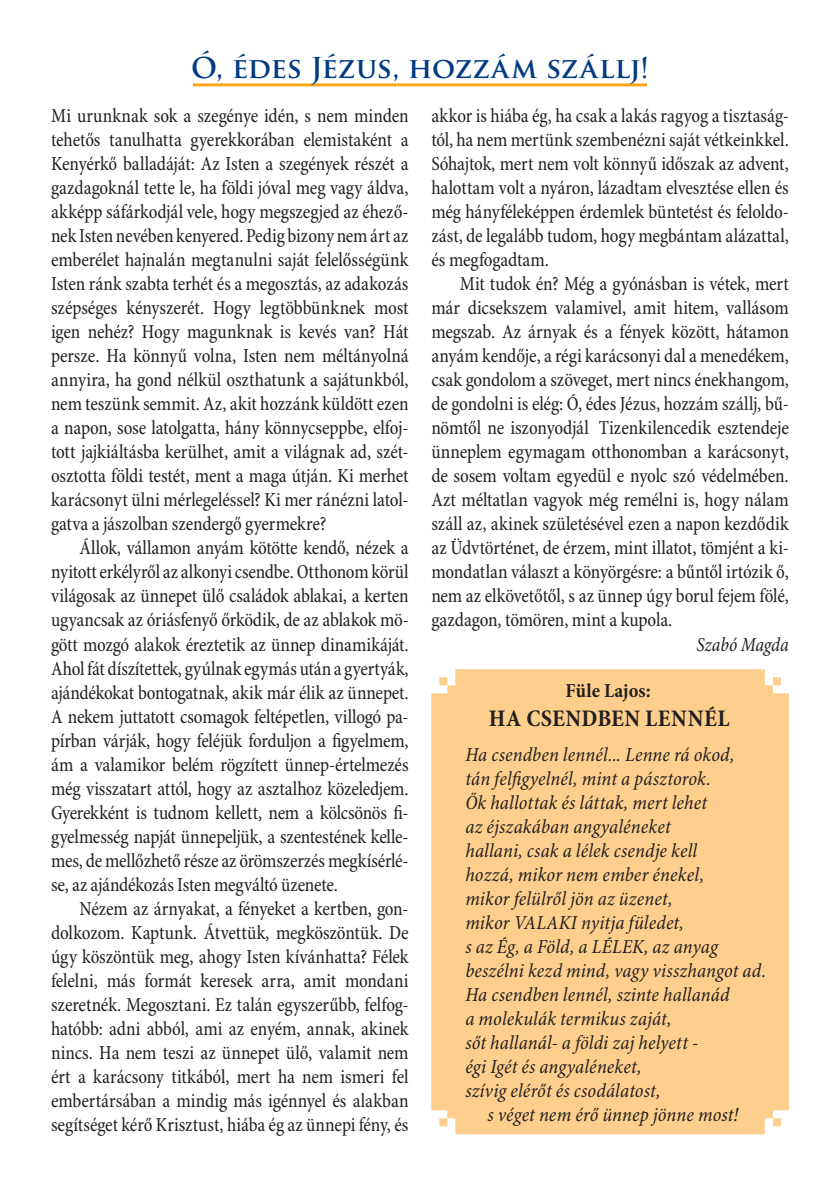
<style>
.page{position:relative;width:840px;height:1191px;background:#fff}
.page>*{position:absolute;margin:0;border:0;box-sizing:border-box;transform-origin:0 0}
.t1{font:700 28px "Trajan Pro";color:#013b82}
.t2{font:700 condensed 24px "Minion Pro";letter-spacing:.02em;color:#231f20}
.t3{font:condensed 20px/24px "Minion Pro";letter-spacing:-.01em;color:#231f20;text-align:justify;scale:.95 1}
.t4{font:italic condensed 20px/24px "Minion Pro";letter-spacing:.005em;color:#231f20}
.t5{font:italic condensed 20px "Minion Pro";letter-spacing:.005em;color:#231f20;scale:.95 1}
.t6{font:700 condensed 20px "Minion Pro";color:#231f20}
</style>
<div class="page">
<hr style="left:193px;top:83px;width:453px;height:3px;background:#faa61a">
<div style="left:431px;top:669px;width:357px;height:465px;background:#fecf8c"></div>
<h1 class="t1" style="left:191px;top:52px;width:459px">Ó, ÉDES JÉZUS, HOZZÁM SZÁLLJ!</h1>
<p class="t3" style="left:51px;top:106px;width:378px">Mi urunknak sok a szegénye idén, s nem minden tehetős tanulhatta gyerekkorában elemistaként a Kenyérkő balladáját: Az Isten a szegények részét a gazdagoknál tette le, ha földi jóval meg vagy áldva, akképp sáfárkodjál vele, hogy megszegjed az éhező&shy;nek Isten nevében kenyered. Pedig bizony nem árt az emberélet hajnalán megtanulni saját felelősségünk Isten ránk szabta terhét és a megosztás, az adakozás szépséges kényszerét. Hogy legtöbbünknek most igen nehéz? Hogy magunknak is kevés van? Hát persze. Ha könnyű volna, Isten nem méltányolná annyira, ha gond nélkül oszthatunk a sajátunkból, nem teszünk semmit. Az, akit hozzánk küldött ezen a napon, sose latolgatta, hány könnycseppbe, elfoj&shy;tott jajkiáltásba kerülhet, amit a világnak ad, szét&shy;osztotta földi testét, ment a maga útján. Ki merhet karácsonyt ülni mérlegeléssel? Ki mer ránézni latol&shy;gatva a jászolban szendergő gyermekre?</p>
<p class="t3" style="left:51px;top:538px;width:378px;text-indent:28px">Állok, vállamon anyám kötötte kendő, nézek a nyitott erkélyről az alkonyi csendbe. Otthonom körül világosak az ünnepet ülő családok ablakai, a kerten ugyancsak az óriásfenyő őrködik, de az ablakok mö&shy;gött mozgó alakok éreztetik az ünnep dinamikáját.<br>Ahol fát díszítettek, gyúlnak egymás után a gyertyák, ajándékokat bontogatnak, akik már élik az ünnepet.<br>A nekem juttatott csomagok feltépetlen, villogó pa&shy;pírban várják, hogy feléjük forduljon a figyelmem, ám a valamikor belém rögzített ünnep-értelmezés még visszatart attól, hogy az asztalhoz közeledjem.<br>Gyerekként is tudnom kellett, nem a kölcsönös fi&shy;gyelmesség napját ünnepeljük, a szentestének kelle&shy;mes, de mellőzhető része az örömszerzés megkísérlé&shy;se, az ajándékozás Isten megváltó üzenete.</p>
<p class="t3" style="left:51px;top:898px;width:378px;text-indent:28px">Nézem az árnyakat, a fényeket a kertben, gon&shy;dolkozom. Kaptunk. Átvettük, megköszöntük. De úgy köszöntük meg, ahogy Isten kívánhatta? Félek felelni, más formát keresek arra, amit mondani szeretnék. Megosztani. Ez talán egyszerűbb, felfog&shy;hatóbb: adni abból, ami az enyém, annak, akinek nincs. Ha nem teszi az ünnepet ülő, valamit nem ért a karácsony titkából, mert ha nem ismeri fel embertársában a mindig más igénnyel és alakban segítséget kérő Krisztust, hiába ég az ünnepi fény, és</p>
<p class="t3" style="left:431px;top:106px;width:377px">akkor is hiába ég, ha csak a lakás ragyog a tisztaság&shy;tól, ha nem mertünk szembenézni saját vétkeinkkel.<br>Sóhajtok, mert nem volt könnyű időszak az advent, halottam volt a nyáron, lázadtam elvesztése ellen és még hányféleképpen érdemlek büntetést és feloldo&shy;zást, de legalább tudom, hogy megbántam alázattal, és megfogadtam.</p>
<p class="t3" style="left:431px;top:274px;width:378px;text-indent:28px">Mit tudok én? Még a gyónásban is vétek, mert már dicsekszem valamivel, amit hitem, vallásom megszab. Az árnyak és a fények között, hátamon anyám kendője, a régi karácsonyi dal a menedékem, csak gondolom a szöveget, mert nincs énekhangom, de gondolni is elég: Ó, édes Jézus, hozzám szállj, bű&shy;nömtől ne iszonyodjál Tizenkilencedik esztendeje ünneplem egymagam otthonomban a karácsonyt, de sosem voltam egyedül e nyolc szó védelmében.<br>Azt méltatlan vagyok még remélni is, hogy nálam száll az, akinek születésével ezen a napon kezdődik az Üdvtörténet, de érzem, mint illatot, tömjént a ki&shy;mondatlan választ a könyörgésre: a bűntől irtózik ő, nem az elkövetőtől, s az ünnep úgy borul fejem fölé, gazdagon, tömören, mint a kupola.</p>
<p class="t5" style="left:696px;top:636px;width:99px">Szabó Magda</p>
<p class="t6" style="left:565px;top:678px;width:87px">Füle Lajos:</p>
<p class="t2" style="left:488px;top:703px;width:242px">HA CSENDBEN LENNÉL</p>
<p class="t4" style="left:465px;top:744px;width:302px">Ha csendben lennél... Lenne rá okod,<br>tán felfigyelnél, mint a pásztorok.<br>Ők hallottak és láttak, mert lehet<br>az éjszakában angyaléneket<br>hallani, csak a lélek csendje kell<br>hozzá, mikor nem ember énekel,<br>mikor felülről jön az üzenet,<br>mikor VALAKI nyitja füledet,<br>s az Ég, a Föld, a LÉLEK, az anyag beszélni kezd mind, vagy visszhangot ad.<br>Ha csendben lennél, szinte hallanád<br>a molekulák termikus zaját,<br>sőt hallanál- a földi zaj helyett -<br>égi Igét és angyaléneket,<br>szívig elérőt és csodálatost,</p>
<p class="t4" style="left:487px;top:1104px;width:252px">s véget nem érő ünnep jönne most!</p>
</div>
